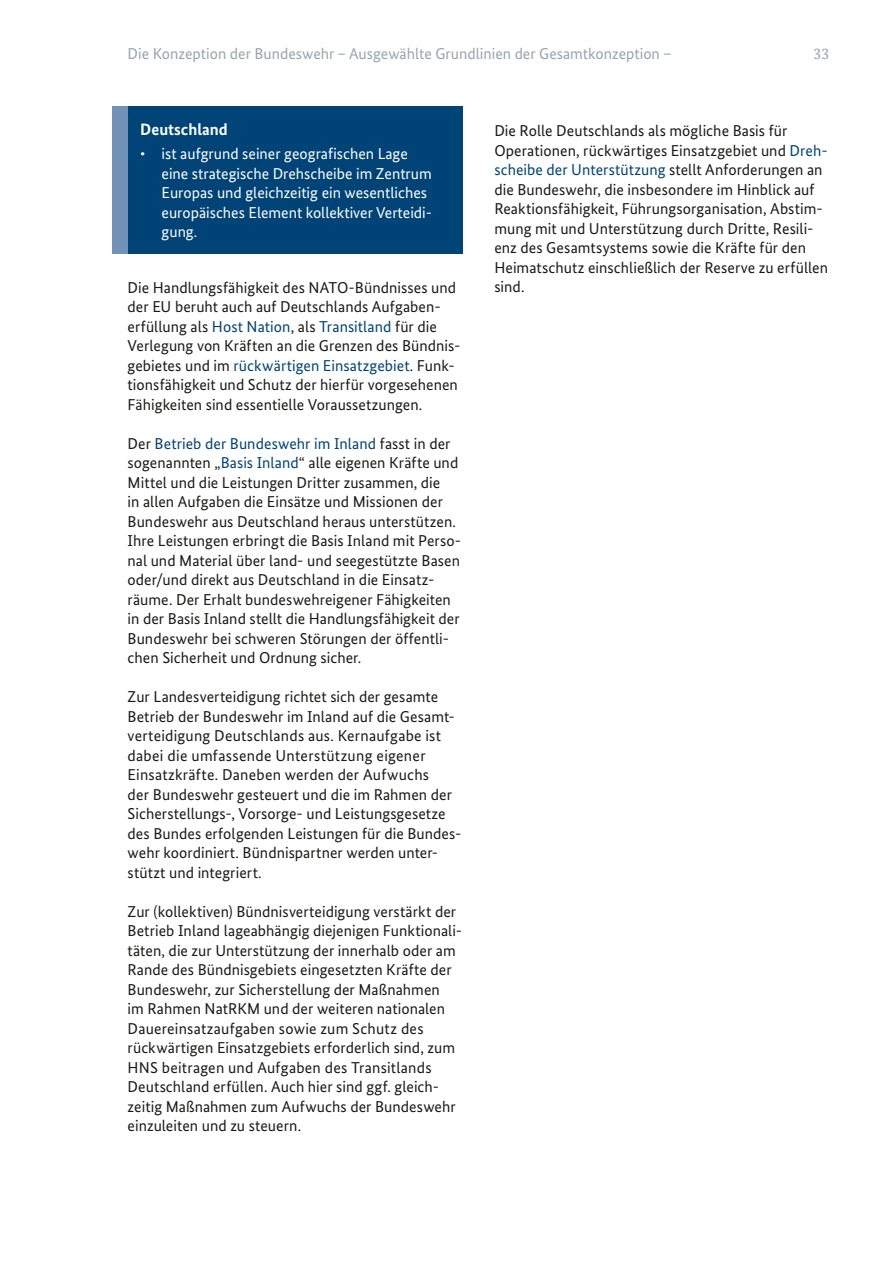
<style>
.page{position:relative;width:893px;height:1263px;background:#fff}
.page>*{position:absolute;margin:0;border:0;box-sizing:border-box;transform-origin:0 0}
.t1{font:700 16.5px "Bundes Sans";color:#fff}
.t2{font:15.75px/19.5px "Bundes Sans";letter-spacing:.005em;color:#1a1a18}
.t3{font:15.75px/19.5px "Bundes Sans";color:#fff}
.t4{font:15.75px "Bundes Sans";color:#98a5ad}
.t5{font:15.75px "Bundes Serif";color:#98a5ad}
.s1{color:#004377}
</style>
<div class="page">
<div style="left:128px;top:106px;width:334px;height:148px;background:#004377"></div>
<div style="left:112px;top:106px;width:16px;height:148px;background:#7392b8"></div>
<p class="t4" style="left:128px;top:43px;width:546px">Die Konzeption der Bundeswehr – Ausgewählte Grundlinien der Gesamtkonzeption –</p>
<p class="t5" style="left:813px;top:43px;width:17px">33</p>
<p class="t1" style="left:140px;top:120px;width:89px">Deutschland</p>
<p class="t3" style="left:162px;top:144px;width:272px;text-indent:-21px">• ist aufgrund seiner geografischen Lage eine strategische Drehscheibe im Zentrum Europas und gleichzeitig ein wesentliches europäisches Element kollektiver Verteidi&shy;gung.</p>
<p class="t2" style="left:128px;top:277px;width:334px">Die Handlungsfähigkeit des NATO-Bündnisses und der EU beruht auch auf Deutschlands Aufgaben&shy;erfüllung als <span class="s1">Host Nation</span>, als <span class="s1">Transitland</span> für die Verlegung von Kräften an die Grenzen des Bündnis&shy;gebietes und im <span class="s1">rückwärtigen Einsatzgebiet</span>. Funk&shy;tionsfähigkeit und Schutz der hierfür vorgesehenen Fähigkeiten sind essentielle Voraussetzungen.</p>
<p class="t2" style="left:128px;top:433px;width:335px">Der <span class="s1">Betrieb der Bundeswehr im Inland</span> fasst in der sogenannten „<span class="s1">Basis Inland</span>“ alle eigenen Kräfte und Mittel und die Leistungen Dritter zusammen, die<br>in allen Aufgaben die Einsätze und Missionen der Bundeswehr aus Deutschland heraus unterstützen.<br>Ihre Leistungen erbringt die Basis Inland mit Perso&shy;nal und Material über land- und seegestützte Basen oder/und direkt aus Deutschland in die Einsatz&shy;räume. Der Erhalt bundeswehreigener Fähigkeiten in der Basis Inland stellt die Handlungsfähigkeit der Bundeswehr bei schweren Störungen der öffentli&shy;chen Sicherheit und Ordnung sicher.</p>
<p class="t2" style="left:128px;top:687px;width:335px">Zur Landesverteidigung richtet sich der gesamte Betrieb der Bundeswehr im Inland auf die Gesamt&shy;verteidigung Deutschlands aus. Kernaufgabe ist dabei die umfassende Unterstützung eigener Einsatzkräfte. Daneben werden der Aufwuchs<br>der Bundeswehr gesteuert und die im Rahmen der Sicherstellungs-, Vorsorge- und Leistungsgesetze des Bundes erfolgenden Leistungen für die Bundes&shy;wehr koordiniert. Bündnispartner werden unter&shy;stützt und integriert.</p>
<p class="t2" style="left:128px;top:901px;width:336px">Zur (kollektiven) Bündnisverteidigung verstärkt der Betrieb Inland lageabhängig diejenigen Funktionali&shy;täten, die zur Unterstützung der innerhalb oder am Rande des Bündnisgebiets eingesetzten Kräfte der Bundeswehr, zur Sicherstellung der Maßnahmen<br>im Rahmen NatRKM und der weiteren nationalen Dauereinsatzaufgaben sowie zum Schutz des rückwärtigen Einsatzgebiets erforderlich sind, zum HNS beitragen und Aufgaben des Transitlands Deutschland erfüllen. Auch hier sind ggf. gleich&shy;zeitig Maßnahmen zum Aufwuchs der Bundeswehr einzuleiten und zu steuern.</p>
<p class="t2" style="left:494px;top:121px;width:335px">Die Rolle Deutschlands als mögliche Basis für Operationen, rückwärtiges Einsatzgebiet und <span class="s1">Dreh&shy;scheibe der Unterstützung</span> stellt Anforderungen an die Bundeswehr, die insbesondere im Hinblick auf Reaktionsfähigkeit, Führungsorganisation, Abstim&shy;mung mit und Unterstützung durch Dritte, Resili&shy;enz des Gesamtsystems sowie die Kräfte für den Heimatschutz einschließlich der Reserve zu erfüllen sind.</p>
</div>
